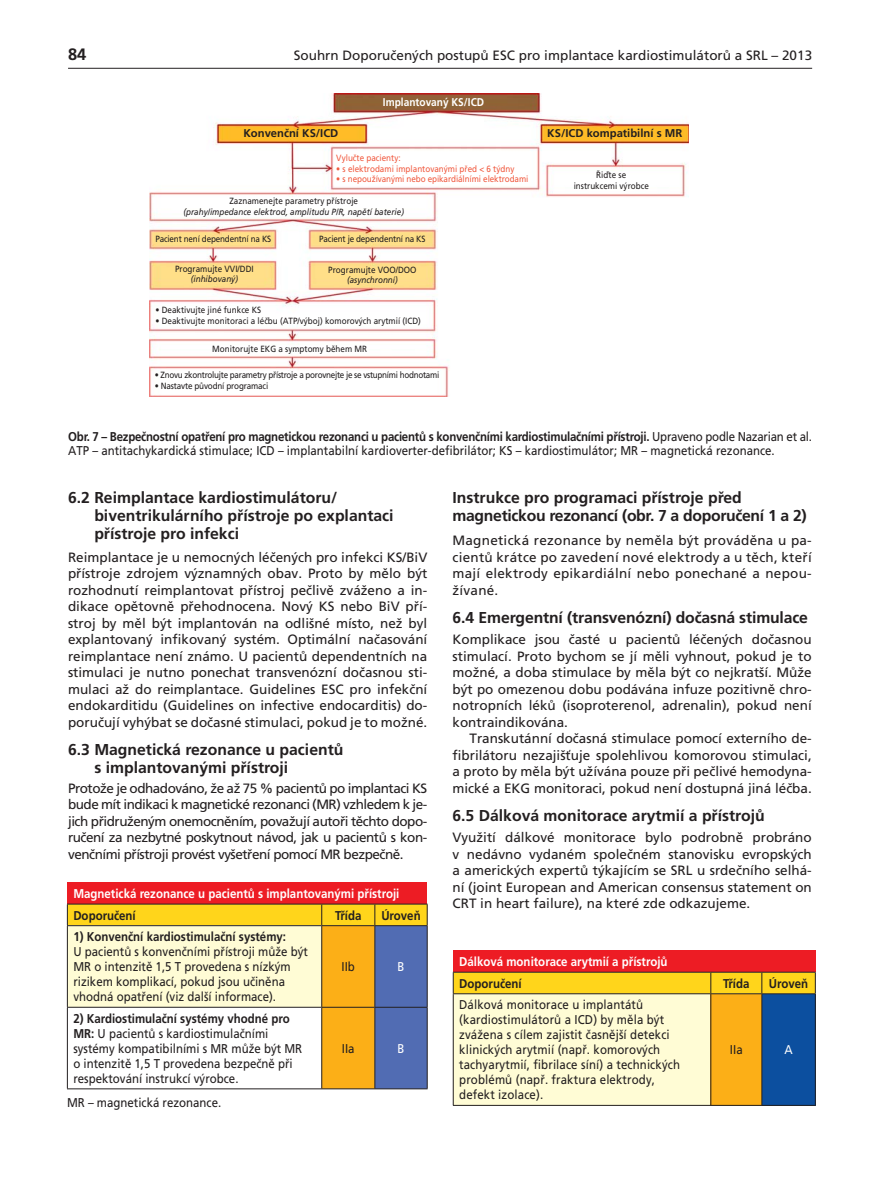
<style>
.page{position:relative;width:893px;height:1191px;background:#fff}
.page>*{position:absolute;margin:0;border:0;box-sizing:border-box;transform-origin:0 0}
.t1{font:700 16.5px "Frutiger CE";color:#231f20}
.t2{font:700 15.75px/18px "Frutiger CE";color:#231f20}
.t3{font:700 15.75px/18px "Frutiger CE";letter-spacing:-.02em;color:#231f20}
.t4{font:13.5px/16.5px "Frutiger CE";color:#231f20;text-align:justify}
.t5{font:12.75px/15px "Frutiger CE";color:#231f20;scale:.9 1}
.t6{font:700 12.75px "Frutiger CE";color:#fff;scale:.9 1}
.t7{font:700 12.75px "Frutiger CE";color:#231f20;scale:.9 1}
.t8{font:12.75px "Frutiger CE";color:#fff;scale:.9 1}
.t9{font:700 11.25px "Frutiger CE";color:#231f20}
.t10{font:700 11.25px "Frutiger CE";color:#fff;scale:.9 1}
.t11{font:9px/10.5px "Frutiger CE";color:#231f20;text-align:center;scale:.9 1}
.t12{font:9px "Frutiger CE";color:#f15a40;scale:.9 1}
.t13{font:italic 9px "Frutiger CE";color:#231f20;scale:.9 1}
.t14{font:9px "Frutiger CE";letter-spacing:-.02em;color:#231f20;scale:.9 1}
.t15{font:9px "Frutiger CE";letter-spacing:-.035em;color:#231f20;scale:.9 1}
.s1{font-weight:700}
</style>
<div class="page">
<div style="left:67px;top:882px;width:360px;height:22px;background:#ed1c24"></div>
<hr style="left:67px;top:903px;width:255px;height:1px;background:#231f20">
<hr style="left:322px;top:903px;width:53px;height:1px;background:#231f20">
<hr style="left:375px;top:903px;width:53px;height:1px;background:#231f20">
<svg style="left:67px;top:904px;width:361px;height:184px"></svg>
<hr style="left:67px;top:925px;width:255px;height:1px;background:#231f20">
<hr style="left:67px;top:926px;width:1px;height:81px;background:#231f20">
<hr style="left:322px;top:925px;width:53px;height:1px;background:#231f20">
<hr style="left:321px;top:926px;width:1px;height:81px;background:#231f20">
<hr style="left:375px;top:925px;width:53px;height:1px;background:#231f20">
<hr style="left:374px;top:926px;width:1px;height:81px;background:#231f20">
<hr style="left:427px;top:926px;width:1px;height:81px;background:#231f20">
<hr style="left:67px;top:1007px;width:255px;height:1px;background:#231f20">
<hr style="left:67px;top:1007px;width:1px;height:81px;background:#231f20">
<hr style="left:322px;top:1007px;width:53px;height:1px;background:#231f20">
<hr style="left:321px;top:1007px;width:1px;height:81px;background:#231f20">
<hr style="left:375px;top:1007px;width:53px;height:1px;background:#231f20">
<hr style="left:374px;top:1007px;width:1px;height:81px;background:#231f20">
<hr style="left:427px;top:1007px;width:1px;height:81px;background:#231f20">
<hr style="left:67px;top:1088px;width:361px;height:1px;background:#231f20">
<div style="left:453px;top:950px;width:362px;height:22px;background:#ed1c24"></div>
<div style="left:453px;top:993px;width:258px;height:112px;background:#fffcd5"></div>
<div style="left:711px;top:993px;width:51px;height:112px;background:#fcaf17"></div>
<div style="left:762px;top:993px;width:53px;height:112px;background:#0c4f9f"></div>
<div style="left:453px;top:972px;width:363px;height:21px;background:#ffd51b"></div>
<hr style="left:453px;top:993px;width:258px;height:1px;background:#231f20">
<hr style="left:453px;top:994px;width:1px;height:111px;background:#231f20">
<hr style="left:711px;top:993px;width:51px;height:1px;background:#231f20">
<hr style="left:710px;top:994px;width:1px;height:111px;background:#231f20">
<hr style="left:762px;top:993px;width:54px;height:1px;background:#231f20">
<hr style="left:761px;top:994px;width:1px;height:111px;background:#231f20">
<hr style="left:815px;top:994px;width:1px;height:111px;background:#231f20">
<hr style="left:453px;top:1105px;width:363px;height:1px;background:#231f20">
<img style="left:150px;top:94px;width:539px;height:302px">
<hr style="left:68px;top:68px;width:744px;height:1px;background:#231f20">
<p class="t1" style="left:68px;top:47px;width:20px">84</p>
<p class="t4" style="left:294px;top:48px;width:520px">Souhrn Doporučených postupů ESC pro implantace kardiostimulátorů a SRL – 2013</p>
<p class="t10" style="left:383px;top:98px;width:114px">Implantovaný KS/ICD</p>
<p class="t9" style="left:243px;top:129px;width:97px">Konvenční KS/ICD</p>
<p class="t12" style="left:336px;top:155px;width:73px">Vylučte pacienty:</p>
<p class="t12" style="left:336px;top:165px;width:199px">• s elektrodami implantovanými před &lt; 6 týdny</p>
<p class="t12" style="left:336px;top:176px;width:215px">• s nepoužívanými nebo epikardiálními elektrodami</p>
<p class="t11" style="left:229px;top:197px;width:145px">Zaznamenejte parametry přístroje</p>
<p class="t13" style="left:183px;top:208px;width:247px">(prahy/impedance elektrod, amplitudu P/R, napětí baterie)</p>
<p class="t14" style="left:155px;top:236px;width:130px">Pacient není dependentní na KS</p>
<p class="t11" style="left:175px;top:264px;width:89px">Programujte VVI/DDI</p>
<p class="t13" style="left:191px;top:276px;width:54px">(inhibovaný)</p>
<p class="t14" style="left:319px;top:236px;width:120px">Pacient je dependentní na KS</p>
<p class="t11" style="left:328px;top:265px;width:100px">Programujte VOO/DOO</p>
<p class="t13" style="left:347px;top:276px;width:58px">(asynchronní)</p>
<p class="t11" style="left:155px;top:306px;width:119px">• Deaktivujte jiné funkce KS</p>
<p class="t11" style="left:155px;top:316px;width:297px">• Deaktivujte monitoraci a léčbu (ATP/výboj) komorových arytmií (ICD)</p>
<p class="t11" style="left:212px;top:344px;width:174px">Monitorujte EKG a symptomy během MR</p>
<p class="t15" style="left:155px;top:372px;width:318px">• Znovu zkontrolujte parametry přístroje a porovnejte je se vstupními hodnotami</p>
<p class="t14" style="left:155px;top:382px;width:127px">• Nastavte původní programaci</p>
<p class="t9" style="left:547px;top:129px;width:137px">KS/ICD kompatibilní s MR</p>
<p class="t11" style="left:574px;top:171px;width:85px">Řiďte se instrukcemi výrobce</p>
<p class="t5" style="left:68px;top:430px;width:828px;line-height:14.2px"><span class="s1">Obr. 7 – Bezpečnostní opatření pro magnetickou rezonanci u pacientů s konvenčními kardiostimulačními přístroji.</span> Upraveno podle Nazarian et al.<br>ATP – antitachykardická stimulace; ICD – implantabilní kardioverter-defibrilátor; KS – kardiostimulátor; MR – magnetická rezonance.</p>
<p class="t2" style="left:94px;top:489px;width:301px;text-indent:-26px">6.2 Reimplantace kardiostimulátoru/ biventrikulárního přístroje po explantaci přístroje pro infekci</p>
<p class="t4" style="left:68px;top:550px;width:361px">Reimplantace je u nemocných léčených pro infekci KS/BiV přístroje zdrojem významných obav. Proto by mělo být rozhodnutí reimplantovat přístroj pečlivě zváženo a in&shy;dikace opětovně přehodnocena. Nový KS nebo BiV pří&shy;stroj by měl být implantován na odlišné místo, než byl explantovaný infikovaný systém. Optimální načasování reimplantace není známo. U pacientů dependentních na stimulaci je nutno ponechat transvenózní dočasnou sti&shy;mulaci až do reimplantace. Guidelines ESC pro infekční endokarditidu (Guidelines on infective endocarditis) do&shy;poručují vyhýbat se dočasné stimulaci, pokud je to možné.</p>
<p class="t2" style="left:94px;top:741px;width:251px;text-indent:-26px">6.3 Magnetická rezonance u pacientů s implantovanými přístroji</p>
<p class="t4" style="left:68px;top:781px;width:361px">Protože je odhadováno, že až 75 % pacientů po implantaci KS bude mít indikaci k magnetické rezonanci (MR) vzhledem k je&shy;jich přidruženým onemocněním, považují autoři těchto dopo&shy;ručení za nezbytné poskytnout návod, jak u pacientů s kon&shy;venčními přístroji provést vyšetření pomocí MR bezpečně.</p>
<p class="t6" style="left:73px;top:888px;width:364px">Magnetická rezonance u pacientů s implantovanými přístroji</p>
<p class="t7" style="left:73px;top:910px;width:71px">Doporučení</p>
<p class="t7" style="left:335px;top:910px;width:31px">Třída</p>
<p class="t7" style="left:381px;top:910px;width:45px">Úroveň</p>
<p class="t7" style="left:73px;top:931px;width:238px">1) Konvenční kardiostimulační systémy:</p>
<p class="t5" style="left:73px;top:945px;width:262px">U pacientů s konvenčními přístroji může být MR o intenzitě 1,5 T provedena s nízkým rizikem komplikací, pokud jsou učiněna vhodná opatření (viz další informace).</p>
<p class="t5" style="left:342px;top:960px;width:16px">IIb</p>
<p class="t8" style="left:398px;top:962px;width:9px">B</p>
<p class="t5" style="left:73px;top:1012px;width:256px"><span class="s1">2) Kardiostimulační systémy vhodné pro MR:</span> U pacientů s kardiostimulačními systémy kompatibilními s MR může být MR o intenzitě 1,5 T provedena bezpečně při respektování instrukcí výrobce.</p>
<p class="t5" style="left:67px;top:1096px;width:173px">MR – magnetická rezonance.</p>
<p class="t5" style="left:342px;top:1042px;width:16px">IIa</p>
<p class="t8" style="left:398px;top:1043px;width:9px">B</p>
<p class="t3" style="left:453px;top:489px;width:356px">Instrukce pro programaci přístroje před magnetickou rezonancí (obr. 7 a doporučení 1 a 2)</p>
<p class="t4" style="left:453px;top:533px;width:361px">Magnetická rezonance by neměla být prováděna u pa&shy;cientů krátce po zavedení nové elektrody a u těch, kteří mají elektrody epikardiální nebo ponechané a nepou&shy;žívané.</p>
<p class="t2" style="left:453px;top:609px;width:357px">6.4 Emergentní (transvenózní) dočasná stimulace</p>
<p class="t4" style="left:453px;top:632px;width:361px">Komplikace jsou časté u pacientů léčených dočasnou stimulací. Proto bychom se jí měli vyhnout, pokud je to možné, a doba stimulace by měla být co nejkratší. Může být po omezenou dobu podávána infuze pozitivně chro&shy;notropních léků (isoproterenol, adrenalin), pokud není kontraindikována.</p>
<p class="t4" style="left:453px;top:731px;width:361px;text-indent:17px">Transkutánní dočasná stimulace pomocí externího de&shy;fibrilátoru nezajišťuje spolehlivou komorovou stimulaci, a proto by měla být užívána pouze při pečlivé hemodyna&shy;mické a EKG monitoraci, pokud není dostupná jiná léčba.</p>
<p class="t2" style="left:453px;top:807px;width:314px">6.5 Dálková monitorace arytmií a přístrojů</p>
<p class="t4" style="left:453px;top:830px;width:361px">Využití dálkové monitorace bylo podrobně probráno v nedávno vydaném společném stanovisku evropských a amerických expertů týkajícím se SRL u srdečního selhá&shy;ní (joint European and American consensus statement on CRT in heart failure), na které zde odkazujeme.</p>
<p class="t6" style="left:459px;top:956px;width:233px">Dálková monitorace arytmií a přístrojů</p>
<p class="t7" style="left:459px;top:978px;width:71px">Doporučení</p>
<p class="t7" style="left:723px;top:978px;width:31px">Třída</p>
<p class="t7" style="left:769px;top:978px;width:45px">Úroveň</p>
<p class="t5" style="left:459px;top:998px;width:247px">Dálková monitorace u implantátů (kardiostimulátorů a ICD) by měla být zvážena s cílem zajistit časnější detekci klinických arytmií (např. komorových tachyarytmií, fibrilace síní) a technických problémů (např. fraktura elektrody, defekt izolace).</p>
<p class="t5" style="left:730px;top:1043px;width:16px">IIa</p>
<p class="t8" style="left:784px;top:1045px;width:11px">A</p>
</div>
